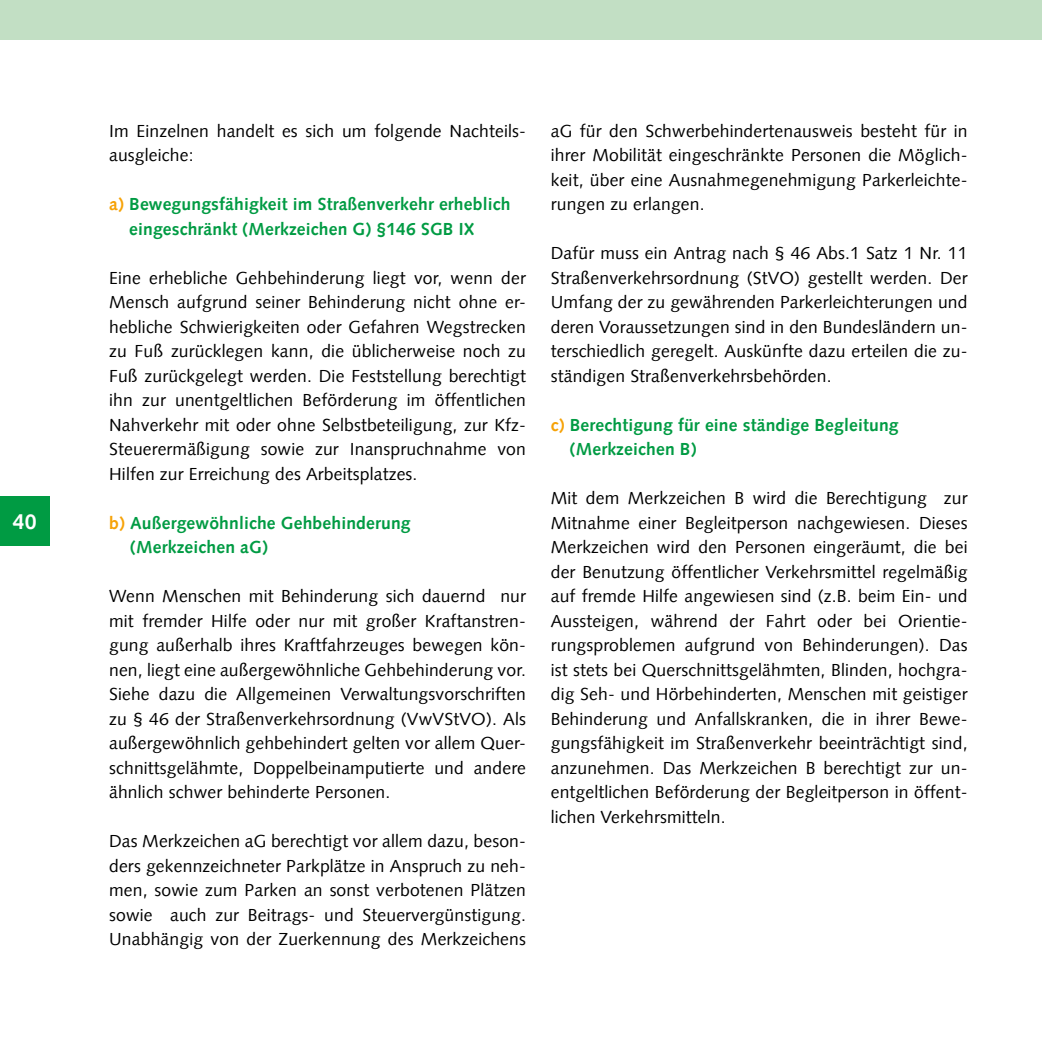
<style>
.page{position:relative;width:1042px;height:1042px;background:#fff}
.page>*{position:absolute;margin:0;border:0;box-sizing:border-box;transform-origin:0 0}
.t1{font:700 21.53px "Syntax LT";color:#fff}
.t2{font:17.5px/24.5px "Syntax LT";letter-spacing:.01em;color:#000;text-align:justify}
.t3{font:700 17.5px/24.5px "Syntax LT";letter-spacing:.01em;color:#009b43}
.s1{color:#f6a207}
</style>
<div class="page">
<div style="left:0;top:496px;width:50px;height:50px;background:#009b43"></div>
<div style="left:0;top:0;width:1042px;height:40px;background:#c2dfc4"></div>
<p class="t1" style="left:13px;top:509px;width:26px">40</p>
<p class="t2" style="left:109px;top:118px;width:418px">Im Einzelnen handelt es sich um folgende Nachteils&shy;ausgleiche:</p>
<p class="t3" style="left:129px;top:192px;width:383px;text-indent:-20px"><span class="s1">a)</span> Bewegungsfähigkeit im Straßenverkehr erheblich eingeschränkt (Merkzeichen G) §146 SGB IX</p>
<p class="t2" style="left:109px;top:265px;width:418px">Eine erhebliche Gehbehinderung liegt vor, wenn der Mensch aufgrund seiner Behinderung nicht ohne er&shy;hebliche Schwierigkeiten oder Gefahren Wegstrecken zu Fuß zurücklegen kann, die üblicherweise noch zu Fuß zurückgelegt werden. Die Feststellung berechtigt ihn zur unentgeltlichen Beförderung im öffentlichen Nahverkehr mit oder ohne Selbstbeteiligung, zur Kfz-Steuerermäßigung sowie zur Inanspruchnahme von Hilfen zur Erreichung des Arbeitsplatzes.</p>
<p class="t3" style="left:130px;top:510px;width:282px;text-indent:-21px"><span class="s1">b)</span> Außergewöhnliche Gehbehinderung (Merkzeichen aG)</p>
<p class="t2" style="left:109px;top:584px;width:418px">Wenn Menschen mit Behinderung sich dauernd nur mit fremder Hilfe oder nur mit großer Kraftanstren&shy;gung außerhalb ihres Kraftfahrzeuges bewegen kön&shy;nen, liegt eine außergewöhnliche Gehbehinderung vor.<br>Siehe dazu die Allgemeinen Verwaltungsvorschriften zu § 46 der Straßenverkehrsordnung (VwVStVO). Als außergewöhnlich gehbehindert gelten vor allem Quer&shy;schnittsgelähmte, Doppelbeinamputierte und andere ähnlich schwer behinderte Personen.</p>
<p class="t2" style="left:109px;top:829px;width:418px">Das Merkzeichen aG berechtigt vor allem dazu, beson&shy;ders gekennzeichneter Parkplätze in Anspruch zu neh&shy;men, sowie zum Parken an sonst verbotenen Plätzen sowie auch zur Beitrags- und Steuervergünstigung.<br>Unabhängig von der Zuerkennung des Merkzeichens</p>
<p class="t2" style="left:551px;top:118px;width:418px">aG für den Schwerbehindertenausweis besteht für in ihrer Mobilität eingeschränkte Personen die Möglich&shy;keit, über eine Ausnahmegenehmigung Parkerleichte&shy;rungen zu erlangen.</p>
<p class="t2" style="left:551px;top:241px;width:418px">Dafür muss ein Antrag nach § 46 Abs.1 Satz 1 Nr. 11<br>Straßenverkehrsordnung (StVO) gestellt werden. Der Umfang der zu gewährenden Parkerleichterungen und deren Voraussetzungen sind in den Bundesländern un&shy;terschiedlich geregelt. Auskünfte dazu erteilen die zu&shy;ständigen Straßenverkehrsbehörden.</p>
<p class="t3" style="left:570px;top:412px;width:330px;text-indent:-19px"><span class="s1">c)</span> Berechtigung für eine ständige Begleitung (Merkzeichen B)</p>
<p class="t2" style="left:551px;top:486px;width:418px">Mit dem Merkzeichen B wird die Berechtigung zur Mitnahme einer Begleitperson nachgewiesen. Dieses Merkzeichen wird den Personen eingeräumt, die bei der Benutzung öffentlicher Verkehrsmittel regelmäßig auf fremde Hilfe angewiesen sind (z.B. beim Ein- und Aussteigen, während der Fahrt oder bei Orientie&shy;rungsproblemen aufgrund von Behinderungen). Das ist stets bei Querschnittsgelähmten, Blinden, hochgra&shy;dig Seh- und Hörbehinderten, Menschen mit geistiger Behinderung und Anfallskranken, die in ihrer Bewe&shy;gungsfähigkeit im Straßenverkehr beeinträchtigt sind, anzunehmen. Das Merkzeichen B berechtigt zur un&shy;entgeltlichen Beförderung der Begleitperson in öffent&shy;lichen Verkehrsmitteln.</p>
</div>
